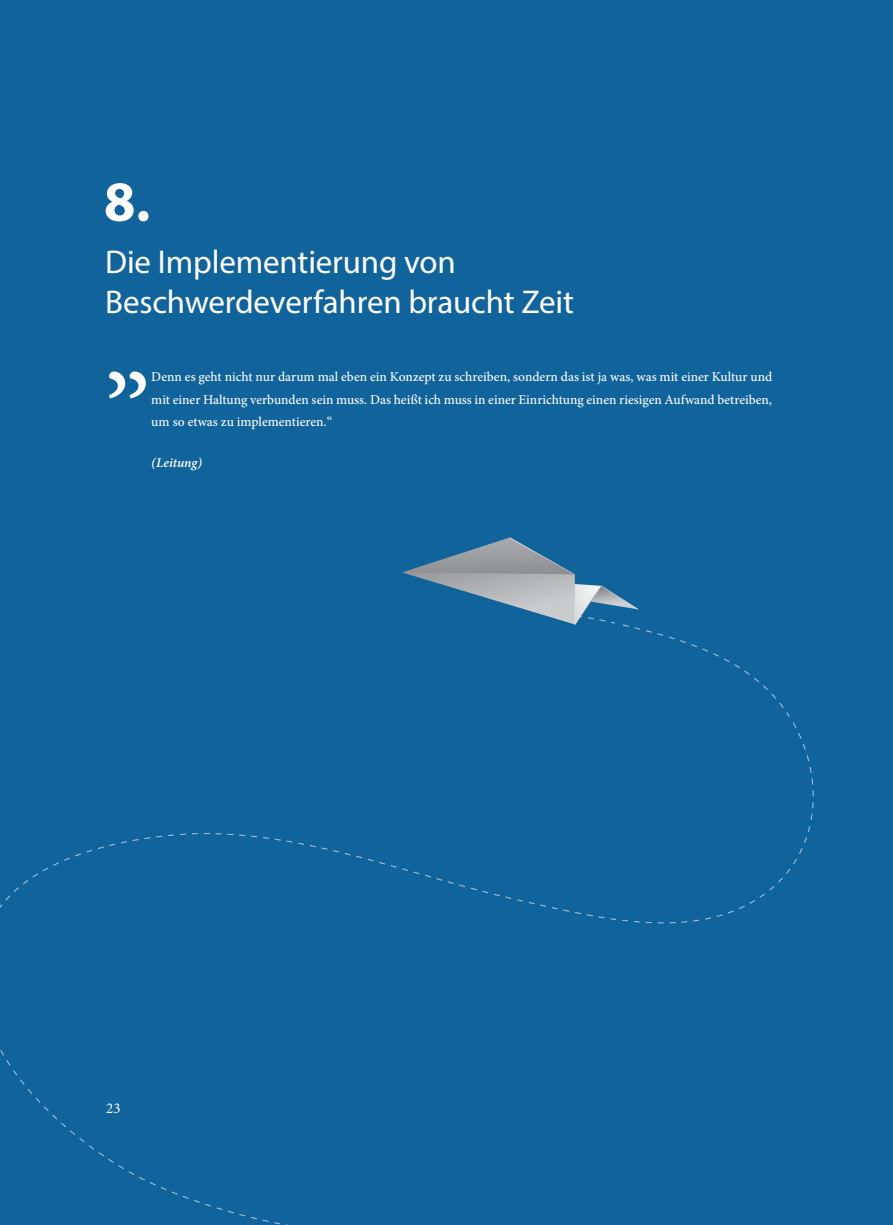
<style>
.page{position:relative;width:893px;height:1225px;background:#11639c}
.page>*{position:absolute;margin:0;border:0;box-sizing:border-box;transform-origin:0 0}
.t1{font:500 108px "Minion Pro";color:#fff}
.t2{font:700 57px "Myriad Pro";color:#fff}
.t3{font:33px/40.5px "Myriad Pro";letter-spacing:-.005em;color:#fff}
.t4{font:15px "Minion Pro";color:#fff}
.t5{font:500 13.5px/22.5px "Minion Pro";color:#fff;text-align:justify}
.t6{font:italic 600 13.5px "Minion Pro";letter-spacing:-.005em;color:#fff}
</style>
<div class="page">
<svg style="left:263px;top:1219px;width:17px;height:5px"></svg>
<svg style="left:217px;top:1207px;width:17px;height:6px"></svg>
<svg style="left:183px;top:1196px;width:28px;height:10px"></svg>
<svg style="left:0;top:1050px;width:166px;height:140px"></svg>
<svg style="left:0;top:853px;width:81px;height:55px"></svg>
<svg style="left:98px;top:843px;width:17px;height:6px"></svg>
<svg style="left:133px;top:835px;width:29px;height:6px"></svg>
<svg style="left:228px;top:833px;width:17px;height:3px"></svg>
<svg style="left:263px;top:837px;width:6px;height:2px"></svg>
<svg style="left:287px;top:840px;width:17px;height:4px"></svg>
<svg style="left:322px;top:847px;width:17px;height:5px"></svg>
<svg style="left:345px;top:853px;width:17px;height:5px"></svg>
<svg style="left:368px;top:859px;width:17px;height:5px"></svg>
<svg style="left:391px;top:865px;width:17px;height:6px"></svg>
<svg style="left:425px;top:875px;width:17px;height:5px"></svg>
<svg style="left:448px;top:881px;width:17px;height:6px"></svg>
<svg style="left:471px;top:887px;width:17px;height:6px"></svg>
<svg style="left:494px;top:893px;width:17px;height:6px"></svg>
<svg style="left:529px;top:902px;width:17px;height:4px"></svg>
<svg style="left:552px;top:907px;width:17px;height:4px"></svg>
<svg style="left:599px;top:916px;width:17px;height:4px"></svg>
<svg style="left:682px;top:919px;width:17px;height:3px"></svg>
<svg style="left:728px;top:826px;width:82px;height:87px"></svg>
<svg style="left:812px;top:790px;width:2px;height:6px"></svg>
<svg style="left:809px;top:767px;width:4px;height:17px"></svg>
<svg style="left:803px;top:744px;width:6px;height:17px"></svg>
<svg style="left:793px;top:722px;width:8px;height:16px"></svg>
<svg style="left:669px;top:636px;width:121px;height:80px"></svg>
<svg style="left:646px;top:630px;width:17px;height:6px"></svg>
<svg style="left:402px;top:537px;width:238px;height:92px"></svg>
<h2 class="t2" style="left:104px;top:164px;width:48px">8.</h2>
<h3 class="t3" style="left:105px;top:241px;width:470px">Die Implementierung von<br>Beschwerdeverfahren braucht Zeit</h3>
<h1 class="t1" style="left:104px;top:278px;width:49px">„</h1>
<p class="t5" style="left:151px;top:366px;width:622px">Denn es geht nicht nur darum mal eben ein Konzept zu schreiben, sondern das ist ja was, was mit einer Kultur und mit einer Haltung verbunden sein muss. Das heißt ich muss in einer Einrichtung einen riesigen Aufwand betreiben, um so etwas zu implementieren.“</p>
<p class="t6" style="left:151px;top:453px;width:52px">(Leitung)</p>
<p class="t4" style="left:106px;top:1098px;width:16px">23</p>
</div>
